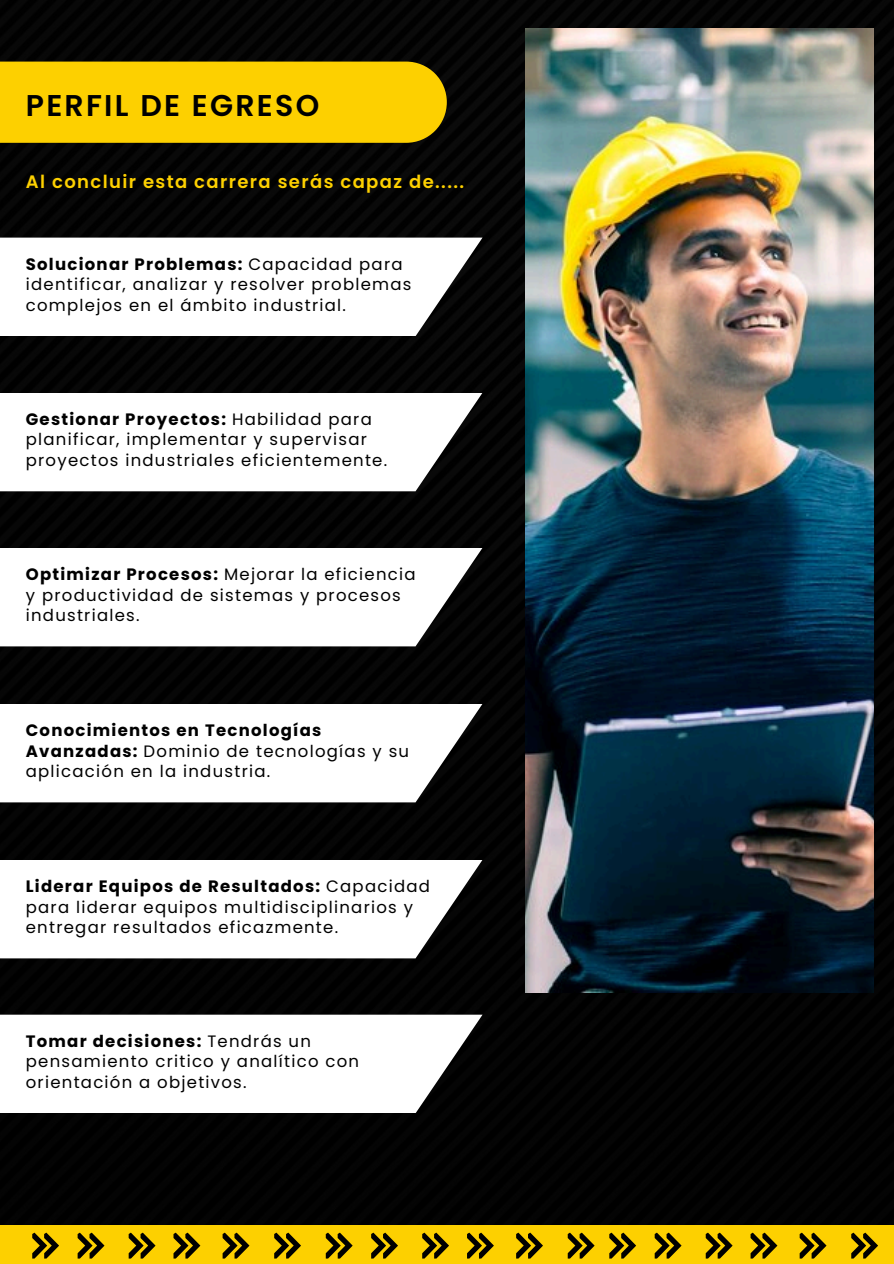
<style>
.page{position:relative;width:894px;height:1264px;background:#fff}
.page>*{position:absolute;margin:0;border:0;box-sizing:border-box;transform-origin:0 0}
.t1{font:600 30px "Poppins";letter-spacing:.075em;color:#000}
.t2{font:600 18px "Poppins";letter-spacing:.075em;color:#fdd000}
.t3{font:16.5px/20.2px "Poppins";letter-spacing:.075em;color:#000}
.s1{font-weight:700}
</style>
<div class="page">
<div style="left:0;top:0;width:893px;height:1263px;background:#000"></div>
<img style="left:525px;top:29px;width:348px;height:963px">
<div style="left:0;top:62px;width:446px;height:81px;background:#fdd000"></div>
<svg style="left:0;top:237px;width:482px;height:99px;background:#ececec"></svg>
<div style="left:0;top:393px;width:482px;height:98px;background:#fff"></div>
<div style="left:0;top:548px;width:482px;height:98px;background:#fff"></div>
<div style="left:0;top:704px;width:482px;height:98px;background:#fff"></div>
<div style="left:0;top:860px;width:482px;height:98px;background:#fff"></div>
<svg style="left:0;top:1014px;width:482px;height:99px;background:#ececec"></svg>
<div style="left:0;top:1225px;width:893px;height:38px;background:#fdd000"></div>
<svg style="left:32px;top:1232px;width:27px;height:26px"></svg>
<svg style="left:326px;top:1232px;width:26px;height:26px"></svg>
<svg style="left:609px;top:1232px;width:27px;height:26px"></svg>
<svg style="left:78px;top:1232px;width:26px;height:26px"></svg>
<svg style="left:371px;top:1232px;width:27px;height:26px"></svg>
<svg style="left:654px;top:1232px;width:27px;height:26px"></svg>
<svg style="left:129px;top:1232px;width:26px;height:26px"></svg>
<svg style="left:422px;top:1232px;width:27px;height:26px"></svg>
<svg style="left:705px;top:1232px;width:27px;height:26px"></svg>
<svg style="left:173px;top:1232px;width:27px;height:26px"></svg>
<svg style="left:467px;top:1232px;width:26px;height:26px"></svg>
<svg style="left:750px;top:1232px;width:27px;height:26px"></svg>
<svg style="left:222px;top:1232px;width:27px;height:26px"></svg>
<svg style="left:516px;top:1232px;width:27px;height:26px"></svg>
<svg style="left:799px;top:1232px;width:27px;height:26px"></svg>
<svg style="left:274px;top:1232px;width:27px;height:26px"></svg>
<svg style="left:567px;top:1232px;width:27px;height:26px"></svg>
<svg style="left:851px;top:1232px;width:26px;height:26px"></svg>
<h2 class="t1" style="left:26px;top:84px;width:295px">PERFIL DE EGRESO</h2>
<p class="t2" style="left:26px;top:169px;width:439px">Al concluir esta carrera serás capaz de.....</p>
<p class="t3" style="left:26px;top:254px;width:387px"><span class="s1">Solucionar Problemas:</span> Capacidad para identificar, analizar y resolver problemas complejos en el ámbito industrial.</p>
<p class="t3" style="left:26px;top:409px;width:363px"><span class="s1">Gestionar Proyectos:</span> Habilidad para planificar, implementar y supervisar proyectos industriales eficientemente.</p>
<p class="t3" style="left:26px;top:564px;width:391px"><span class="s1">Optimizar Procesos:</span> Mejorar la eficiencia y productividad de sistemas y procesos industriales.</p>
<p class="t3" style="left:26px;top:720px;width:385px"><span class="s1">Conocimientos en Tecnologías<br>Avanzadas:</span> Dominio de tecnologías y su aplicación en la industria.</p>
<p class="t3" style="left:26px;top:876px;width:405px"><span class="s1">Liderar Equipos de Resultados:</span> Capacidad para liderar equipos multidisciplinarios y entregar resultados eficazmente.</p>
<p class="t3" style="left:26px;top:1031px;width:335px"><span class="s1">Tomar decisiones:</span> Tendrás un pensamiento critico y analítico con orientación a objetivos.</p>
</div>
